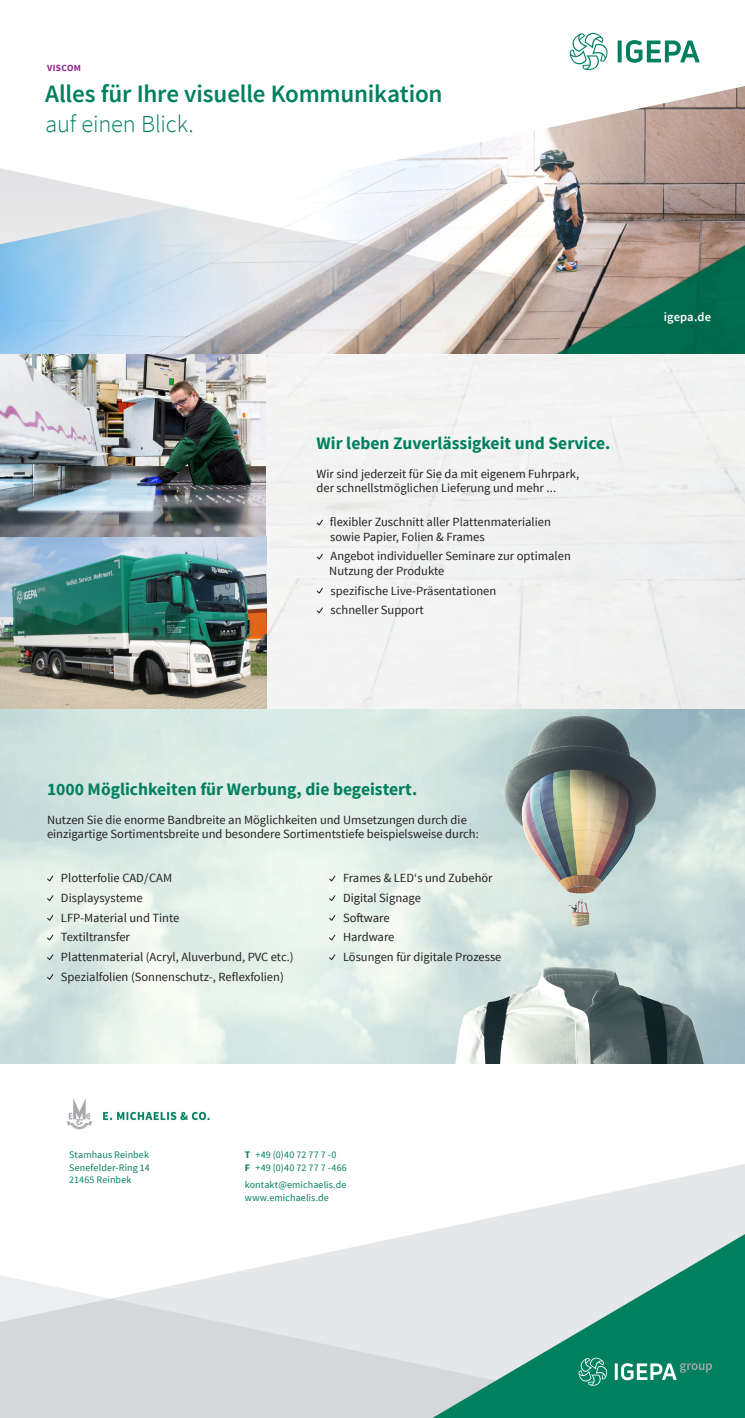
<style>
.page{position:relative;width:745px;height:1418px;background:#fff}
.page>*{position:absolute;margin:0;border:0;box-sizing:border-box;transform-origin:0 0}
.t1{font:600 25px "Source Sans Pro";letter-spacing:-.01em;color:#00805f}
.t2{font:300 24.38px "Source Sans Pro";letter-spacing:-.005em;color:#00805f}
.t3{font:700 17.5px "Source Sans Pro";color:#00805f}
.t4{font:12.5px/19.8px "Source Sans Pro";color:#231f20}
.t5{font:600 12.5px "Source Sans Pro";letter-spacing:.005em;color:#fff}
.t6{font:10px/12.5px "Source Sans Pro";letter-spacing:.01em;color:#00805f}
.t7{font:700 9.38px "Source Sans Pro";letter-spacing:.04em;color:#90268f}
.s1{font-weight:700}
</style>
<div class="page">
<svg style="left:256px;top:1164px;width:488px;height:104px"></svg>
<svg style="left:0;top:1268px;width:432px;height:149px;background:#dddfe1"></svg>
<svg style="left:432px;top:1234px;width:312px;height:183px;background:#7cb7a9"></svg>
<hr style="left:614px;top:1363px;width:3px;height:16px;background:#fff">
<svg style="left:620px;top:1363px;width:91px;height:17px"></svg>
<svg style="left:578px;top:1357px;width:28px;height:28px"></svg>
<img style="left:385px;top:86px;width:359px;height:77px">
<svg style="left:0;top:163px;width:744px;height:191px"></svg>
<svg style="left:433px;top:235px;width:311px;height:119px"></svg>
<img style="left:437px;top:244px;width:307px;height:110px">
<svg style="left:617px;top:40px;width:4px;height:22px"></svg>
<svg style="left:626px;top:40px;width:73px;height:23px"></svg>
<svg style="left:569px;top:33px;width:38px;height:37px"></svg>
<div style="left:266px;top:354px;width:478px;height:355px;background:#f2f2f2"></div>
<img style="left:0;top:354px;width:266px;height:355px">
<svg style="left:316px;top:519px;width:7px;height:6px"></svg>
<svg style="left:316px;top:553px;width:7px;height:6px"></svg>
<svg style="left:316px;top:587px;width:7px;height:6px"></svg>
<svg style="left:316px;top:607px;width:7px;height:6px"></svg>
<img style="left:410px;top:709px;width:334px;height:354px">
<img style="left:0;top:709px;width:410px;height:354px">
<svg style="left:47px;top:875px;width:6px;height:6px"></svg>
<svg style="left:47px;top:895px;width:6px;height:6px"></svg>
<svg style="left:47px;top:914px;width:6px;height:6px"></svg>
<svg style="left:47px;top:934px;width:6px;height:6px"></svg>
<svg style="left:47px;top:954px;width:6px;height:6px"></svg>
<svg style="left:47px;top:973px;width:6px;height:6px"></svg>
<svg style="left:329px;top:875px;width:6px;height:6px"></svg>
<svg style="left:329px;top:895px;width:6px;height:6px"></svg>
<svg style="left:329px;top:914px;width:6px;height:6px"></svg>
<svg style="left:329px;top:934px;width:6px;height:6px"></svg>
<svg style="left:329px;top:954px;width:6px;height:6px"></svg>
<img style="left:66px;top:1098px;width:144px;height:32px">
<p class="t7" style="left:47px;top:62px;width:35px">VISCOM</p>
<h1 class="t1" style="left:45px;top:78px;width:398px">Alles für Ihre visuelle Kommunikation</h1>
<h2 class="t2" style="left:45px;top:109px;width:150px">auf einen Blick.</h2>
<h3 class="t3" style="left:316px;top:432px;width:295px">Wir leben Zuverlässigkeit und Service.</h3>
<p class="t4" style="left:316px;top:467px;width:264px;line-height:14.4px">Wir sind jederzeit für Sie da mit eigenem Fuhrpark, der schnellstmöglichen Lieferung und mehr ...</p>
<p class="t4" style="left:329px;top:515px;width:222px;line-height:14.4px">flexibler Zuschnitt aller Plattenmaterialien sowie Papier, Folien &amp; Frames</p>
<p class="t4" style="left:329px;top:549px;width:243px;line-height:14.4px">Angebot individueller Seminare zur optimalen<br>Nutzung der Produkte</p>
<p class="t4" style="left:330px;top:580px;width:167px">spezifische Live-Präsentationen schneller Support</p>
<p class="t5" style="left:663px;top:309px;width:49px">igepa.de</p>
<h3 class="t3" style="left:47px;top:777px;width:371px">1000 Möglichkeiten für Werbung, die begeistert.</h3>
<p class="t4" style="left:47px;top:812px;width:433px;line-height:14.4px">Nutzen Sie die enorme Bandbreite an Möglichkeiten und Umsetzungen durch die einzigartige Sortimentsbreite und besondere Sortimentstiefe beispielsweise durch:</p>
<p class="t4" style="left:61px;top:868px;width:234px">Plotterfolie CAD/CAM<br>Displaysysteme<br>LFP-Material und Tinte<br>Textiltransfer<br>Plattenmaterial (Acryl, Aluverbund, PVC etc.)<br>Spezialfolien (Sonnenschutz-, Reflexfolien)</p>
<p class="t4" style="left:343px;top:868px;width:160px">Frames &amp; LED‘s und Zubehör<br>Digital Signage<br>Software<br>Hardware<br>Lösungen für digitale Prozesse</p>
<p class="t6" style="left:69px;top:1148px;width:82px;text-align:justify">Stamhaus Reinbek Senefelder-Ring 14<br>21465 Reinbek</p>
<p class="t6" style="left:244px;top:1148px;width:103px"><span class="s1">T</span> +49 (0)40 72 77 7 -0<br><span class="s1">F</span> +49 (0)40 72 77 7 -466</p>
<p class="t6" style="left:244px;top:1178px;width:103px">kontakt@emichaelis.de www.emichaelis.de</p>
</div>
